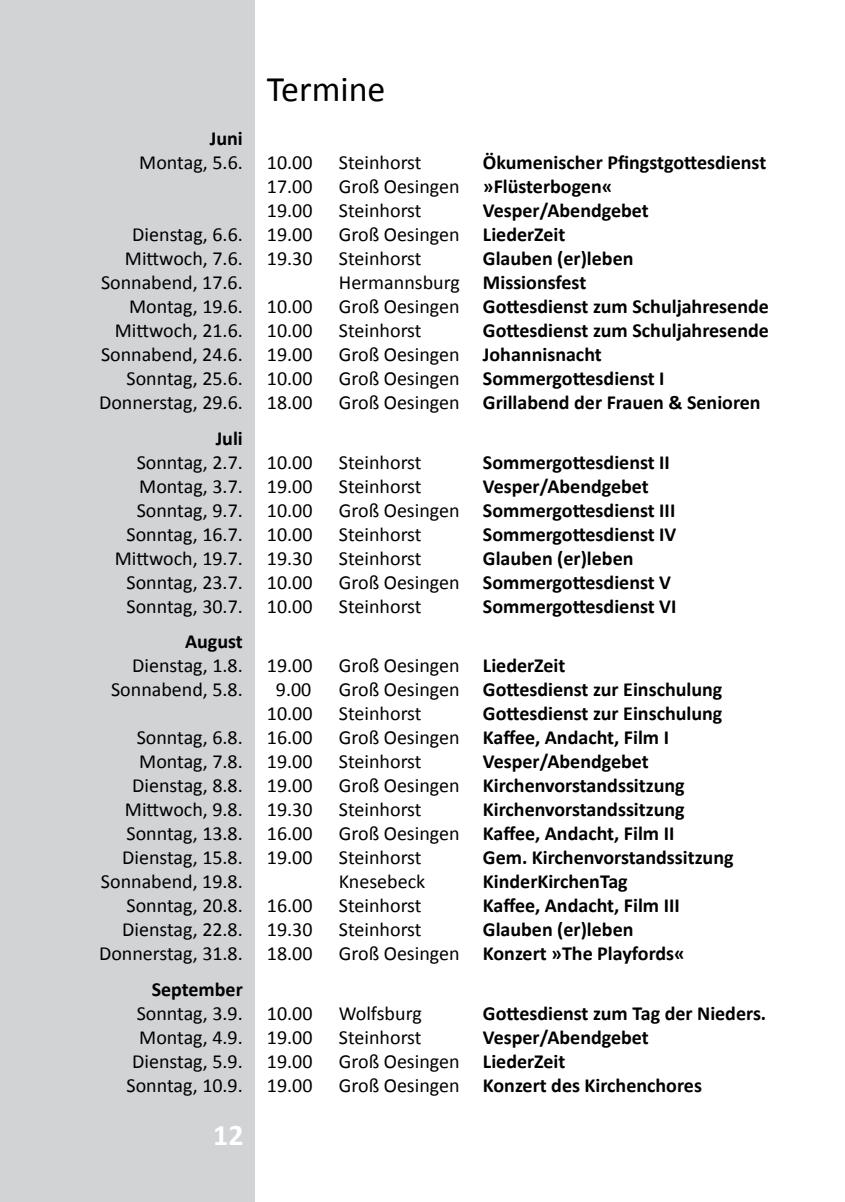
<style>
.page{position:relative;width:845px;height:1202px;background:#fff}
.page>*{position:absolute;margin:0;border:0;box-sizing:border-box;transform-origin:0 0}
.t1{font:36px "Calibri";color:#000}
.t2{font:700 30px "Calibri";color:#fff}
.t3{font:700 20px/24px "Calibri";color:#000}
.t4{font:20px/24px "Calibri";color:#000;text-align:right}
.s1{font-weight:400}
.s2{font-weight:700}
</style>
<div class="page">
<div style="left:0;top:0;width:255px;height:1202px;background:#d1d3d4"></div>
<p class="t3" style="left:210px;top:127px;width:35px">Juni</p>
<p class="t4" style="left:139px;top:151px;width:105px">Montag, 5.6.</p>
<p class="t4" style="left:99px;top:223px;width:145px">Dienstag, 6.6.<br>Mittwoch, 7.6.<br>Sonnabend, 17.6.<br>Montag, 19.6.<br>Mittwoch, 21.6.<br>Sonnabend, 24.6.<br>Sonntag, 25.6.<br>Donnerstag, 29.6.</p>
<p class="t3" style="left:216px;top:426px;width:29px">Juli</p>
<p class="t4" style="left:115px;top:450px;width:130px">Sonntag, 2.7.<br>Montag, 3.7.<br>Sonntag, 9.7.<br>Sonntag, 16.7.<br>Mittwoch, 19.7.<br>Sonntag, 23.7.<br>Sonntag, 30.7.</p>
<p class="t3" style="left:185px;top:629px;width:59px">August</p>
<p class="t4" style="left:111px;top:654px;width:133px">Dienstag, 1.8.<br>Sonnabend, 5.8.</p>
<p class="t4" style="left:99px;top:726px;width:145px">Sonntag, 6.8.<br>Montag, 7.8.<br>Dienstag, 8.8.<br>Mittwoch, 9.8.<br>Sonntag, 13.8.<br>Dienstag, 15.8.<br>Sonnabend, 19.8.<br>Sonntag, 20.8.<br>Dienstag, 22.8.<br>Donnerstag, 31.8.</p>
<p class="t3" style="left:152px;top:977px;width:93px">September</p>
<p class="t4" style="left:127px;top:1001px;width:118px">Sonntag, 3.9.<br>Montag, 4.9.<br>Dienstag, 5.9.<br>Sonntag, 10.9.</p>
<h2 class="t2" style="left:213px;top:1116px;width:32px">12</h2>
<h1 class="t1" style="left:267px;top:66px;width:120px">Termine</h1>
<p class="t4" style="left:267px;top:151px;width:47px">10.00</p>
<p class="t4" style="left:339px;top:151px;width:84px">Steinhorst</p>
<p class="t3" style="left:483px;top:151px;width:285px">Ökumenischer Pfingstgottesdienst</p>
<p class="t4" style="left:267px;top:175px;width:47px">17.00</p>
<p class="t3" style="left:339px;top:175px;width:275px"><span class="s1">Groß Oesingen</span> »Flüsterbogen«</p>
<p class="t4" style="left:267px;top:199px;width:47px">19.00</p>
<p class="t4" style="left:339px;top:199px;width:84px">Steinhorst</p>
<p class="t3" style="left:483px;top:199px;width:167px">Vesper/Abendgebet</p>
<p class="t4" style="left:267px;top:223px;width:47px">19.00</p>
<p class="t4" style="left:339px;top:223px;width:228px">Groß Oesingen <span class="s2">LiederZeit</span></p>
<p class="t4" style="left:267px;top:247px;width:47px">19.30</p>
<p class="t4" style="left:339px;top:247px;width:84px">Steinhorst</p>
<p class="t3" style="left:339px;top:247px;width:296px;text-indent:144px">Glauben (er)leben<br><span class="s1">Hermannsburg</span> Missionsfest</p>
<p class="t4" style="left:267px;top:295px;width:47px">10.00</p>
<p class="t3" style="left:339px;top:295px;width:431px"><span class="s1">Groß Oesingen</span> Gottesdienst zum Schuljahresende</p>
<p class="t4" style="left:267px;top:319px;width:47px">10.00</p>
<p class="t4" style="left:339px;top:319px;width:84px">Steinhorst</p>
<p class="t3" style="left:483px;top:319px;width:287px">Gottesdienst zum Schuljahresende</p>
<p class="t4" style="left:267px;top:343px;width:47px">19.00</p>
<p class="t3" style="left:339px;top:343px;width:264px"><span class="s1">Groß Oesingen</span> Johannisnacht</p>
<p class="t4" style="left:267px;top:367px;width:47px">10.00</p>
<p class="t3" style="left:339px;top:367px;width:327px"><span class="s1">Groß Oesingen</span> Sommergottesdienst I</p>
<p class="t4" style="left:267px;top:391px;width:47px">18.00</p>
<p class="t3" style="left:339px;top:391px;width:423px"><span class="s1">Groß Oesingen</span> Grillabend der Frauen &amp; Senioren</p>
<p class="t4" style="left:267px;top:450px;width:47px">10.00</p>
<p class="t4" style="left:339px;top:450px;width:84px">Steinhorst</p>
<p class="t3" style="left:483px;top:450px;width:188px">Sommergottesdienst II</p>
<p class="t4" style="left:267px;top:474px;width:47px">19.00</p>
<p class="t4" style="left:339px;top:474px;width:84px">Steinhorst</p>
<p class="t3" style="left:483px;top:474px;width:167px">Vesper/Abendgebet</p>
<p class="t4" style="left:267px;top:498px;width:47px">10.00</p>
<p class="t3" style="left:339px;top:498px;width:338px"><span class="s1">Groß Oesingen</span> Sommergottesdienst III</p>
<p class="t4" style="left:267px;top:522px;width:47px">10.00</p>
<p class="t4" style="left:339px;top:522px;width:84px">Steinhorst</p>
<p class="t3" style="left:483px;top:522px;width:195px">Sommergottesdienst IV</p>
<p class="t4" style="left:267px;top:546px;width:47px">19.30</p>
<p class="t4" style="left:339px;top:546px;width:84px">Steinhorst</p>
<p class="t3" style="left:483px;top:546px;width:152px">Glauben (er)leben</p>
<p class="t4" style="left:267px;top:570px;width:47px">10.00</p>
<p class="t3" style="left:339px;top:570px;width:334px"><span class="s1">Groß Oesingen</span> Sommergottesdienst V</p>
<p class="t4" style="left:267px;top:594px;width:47px">10.00</p>
<p class="t4" style="left:339px;top:594px;width:84px">Steinhorst</p>
<p class="t3" style="left:483px;top:594px;width:195px">Sommergottesdienst VI</p>
<p class="t4" style="left:267px;top:654px;width:47px">19.00</p>
<p class="t4" style="left:339px;top:654px;width:228px">Groß Oesingen <span class="s2">LiederZeit</span></p>
<p class="t4" style="left:276px;top:678px;width:37px">9.00</p>
<p class="t3" style="left:339px;top:677px;width:385px"><span class="s1">Groß Oesingen</span> Gottesdienst zur Einschulung</p>
<p class="t4" style="left:267px;top:702px;width:47px">10.00</p>
<p class="t4" style="left:339px;top:702px;width:84px">Steinhorst</p>
<p class="t3" style="left:483px;top:701px;width:241px">Gottesdienst zur Einschulung</p>
<p class="t4" style="left:267px;top:726px;width:47px">16.00</p>
<p class="t3" style="left:339px;top:725px;width:332px"><span class="s1">Groß Oesingen</span> Kaffee, Andacht, Film I</p>
<p class="t4" style="left:267px;top:750px;width:47px">19.00</p>
<p class="t4" style="left:339px;top:750px;width:84px">Steinhorst</p>
<p class="t3" style="left:483px;top:749px;width:167px">Vesper/Abendgebet</p>
<p class="t4" style="left:267px;top:774px;width:47px">19.00</p>
<p class="t3" style="left:339px;top:773px;width:347px"><span class="s1">Groß Oesingen</span> Kirchenvorstandssitzung</p>
<p class="t4" style="left:267px;top:798px;width:47px">19.30</p>
<p class="t4" style="left:339px;top:798px;width:84px">Steinhorst</p>
<p class="t3" style="left:483px;top:797px;width:203px">Kirchenvorstandssitzung</p>
<p class="t4" style="left:267px;top:822px;width:47px">16.00</p>
<p class="t3" style="left:339px;top:821px;width:337px"><span class="s1">Groß Oesingen</span> Kaffee, Andacht, Film II</p>
<p class="t4" style="left:267px;top:846px;width:47px">19.00</p>
<p class="t4" style="left:339px;top:846px;width:84px">Steinhorst</p>
<p class="t3" style="left:483px;top:845px;width:252px">Gem. Kirchenvorstandssitzung</p>
<p class="t4" style="left:339px;top:870px;width:88px">Knesebeck</p>
<p class="t3" style="left:483px;top:869px;width:146px">KinderKirchenTag</p>
<p class="t4" style="left:267px;top:894px;width:47px">16.00</p>
<p class="t4" style="left:339px;top:894px;width:84px">Steinhorst</p>
<p class="t3" style="left:483px;top:893px;width:198px">Kaffee, Andacht, Film III</p>
<p class="t4" style="left:267px;top:918px;width:47px">19.30</p>
<p class="t4" style="left:339px;top:918px;width:84px">Steinhorst</p>
<p class="t3" style="left:483px;top:917px;width:152px">Glauben (er)leben</p>
<p class="t4" style="left:267px;top:942px;width:47px">18.00</p>
<p class="t3" style="left:339px;top:941px;width:348px"><span class="s1">Groß Oesingen</span> Konzert »The Playfords«</p>
<p class="t4" style="left:267px;top:1001px;width:47px">10.00</p>
<p class="t4" style="left:339px;top:1001px;width:84px">Wolfsburg</p>
<p class="t3" style="left:483px;top:1001px;width:285px">Gottesdienst zum Tag der Nieders.</p>
<p class="t4" style="left:267px;top:1025px;width:47px">19.00</p>
<p class="t4" style="left:339px;top:1025px;width:84px">Steinhorst</p>
<p class="t3" style="left:483px;top:1025px;width:167px">Vesper/Abendgebet</p>
<p class="t4" style="left:267px;top:1049px;width:47px">19.00</p>
<p class="t4" style="left:339px;top:1049px;width:228px">Groß Oesingen <span class="s2">LiederZeit</span></p>
<p class="t4" style="left:267px;top:1073px;width:47px">19.00</p>
<p class="t3" style="left:339px;top:1073px;width:364px"><span class="s1">Groß Oesingen</span> Konzert des Kirchenchores</p>
</div>
